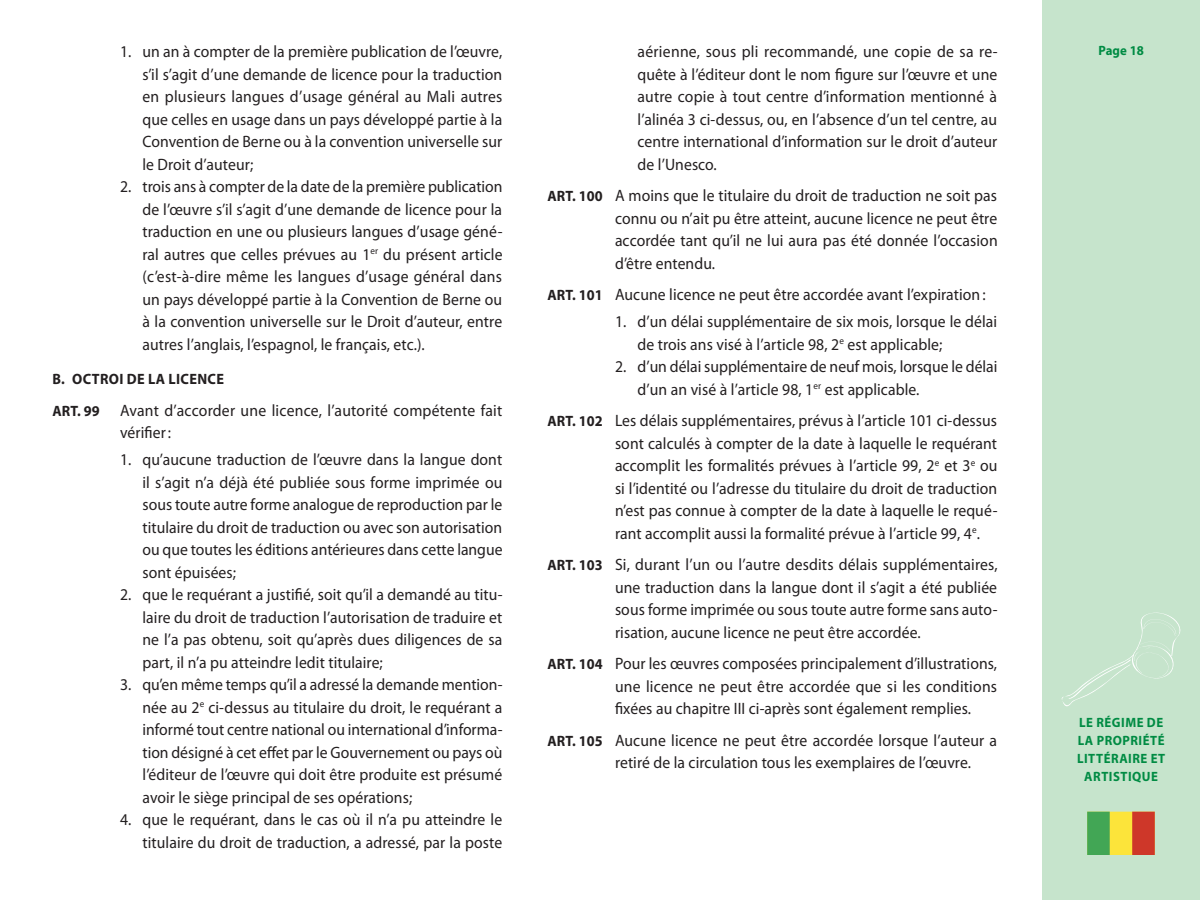
<style>
.page{position:relative;width:1200px;height:900px;background:#fff}
.page>*{position:absolute;margin:0;border:0;box-sizing:border-box;transform-origin:0 0}
.t1{font:16.5px/22.5px "Myriad Pro";letter-spacing:.005em;color:#231f20;text-align:justify;scale:.95 1}
.t2{font:700 15px "Myriad Pro";letter-spacing:.025em;color:#231f20;scale:.95 1}
.t3{font:700 13.5px/18px "Myriad Pro";letter-spacing:.04em;color:#008b43;text-align:center;scale:.95 1}
.s1{font-weight:700;font-size:15px}
</style>
<div class="page">
<div style="left:1042px;top:0;width:158px;height:900px;background:#c6e4cc"></div>
<svg style="left:1087px;top:812px;width:68px;height:43px;background:#ae953d"></svg>
<svg style="left:1062px;top:613px;width:118px;height:93px"></svg>
<p class="t1" style="left:120px;top:41px;width:404px">1. un an à compter de la première publication de l’œuvre,</p>
<p class="t3" style="left:1098px;top:42px;width:49px">Page 18</p>
<p class="t1" style="left:142px;top:63px;width:380px">s’il s’agit d’une demande de licence pour la traduction en plusieurs langues d’usage général au Mali autres que celles en usage dans un pays développé partie à la Convention de Berne ou à la convention universelle sur le Droit d’auteur;</p>
<p class="t1" style="left:142px;top:176px;width:381px;text-indent:-22px">2. trois ans à compter de la date de la première publication de l’œuvre s’il s’agit d’une demande de licence pour la traduction en une ou plusieurs langues d’usage géné&shy;ral autres que celles prévues au 1<sup>er</sup> du présent article (c’est-à-dire même les langues d’usage général dans un pays développé partie à la Convention de Berne ou à la convention universelle sur le Droit d’auteur, entre autres l’anglais, l’espagnol, le français, etc.).</p>
<p class="t2" style="left:52px;top:371px;width:182px">B. OCTROI DE LA LICENCE</p>
<p class="t1" style="left:120px;top:399px;width:404px;text-indent:-68px"><span class="s1">ART. 99</span> Avant d’accorder une licence, l’autorité compétente fait vérifier :</p>
<p class="t1" style="left:142px;top:449px;width:381px;text-indent:-22px">1. qu’aucune traduction de l’œuvre dans la langue dont il s’agit n’a déjà été publiée sous forme imprimée ou sous toute autre forme analogue de reproduction par le titulaire du droit de traduction ou avec son autorisation ou que toutes les éditions antérieures dans cette langue sont épuisées;</p>
<p class="t1" style="left:142px;top:584px;width:380px;text-indent:-22px">2. que le requérant a justifié, soit qu’il a demandé au titu&shy;laire du droit de traduction l’autorisation de traduire et ne l’a pas obtenu, soit qu’après dues diligences de sa part, il n’a pu atteindre ledit titulaire;</p>
<p class="t1" style="left:142px;top:674px;width:381px;text-indent:-22px">3. qu’en même temps qu’il a adressé la demande mention&shy;née au 2<sup>e</sup> ci-dessus au titulaire du droit, le requérant a informé tout centre national ou international d’informa&shy;tion désigné à cet effet par le Gouvernement ou pays où l’éditeur de l’œuvre qui doit être produite est présumé avoir le siège principal de ses opérations;</p>
<p class="t1" style="left:120px;top:809px;width:404px;text-align:right">4. que le requérant, dans le cas où il n’a pu atteindre le titulaire du droit de traduction, a adressé, par la poste</p>
<p class="t1" style="left:638px;top:41px;width:380px">aérienne, sous pli recommandé, une copie de sa re&shy;quête à l’éditeur dont le nom figure sur l’œuvre et une autre copie à tout centre d’information mentionné à l’alinéa 3 ci-dessus, ou, en l’absence d’un tel centre, au centre international d’information sur le droit d’auteur de l’Unesco.</p>
<p class="t1" style="left:615px;top:185px;width:404px;text-indent:-68px"><span class="s1">ART. 100</span> A moins que le titulaire du droit de traduction ne soit pas connu ou n’ait pu être atteint, aucune licence ne peut être accordée tant qu’il ne lui aura pas été donnée l’occasion d’être entendu.</p>
<p class="t1" style="left:548px;top:284px;width:463px"><span class="s1">ART. 101</span> Aucune licence ne peut être accordée avant l’expiration :</p>
<p class="t1" style="left:638px;top:311px;width:380px;text-indent:-22px">1. d’un délai supplémentaire de six mois, lorsque le délai de trois ans visé à l’article 98, 2<sup>e</sup> est applicable;</p>
<p class="t1" style="left:638px;top:356px;width:380px;text-indent:-22px">2. d’un délai supplémentaire de neuf mois, lorsque le délai d’un an visé à l’article 98, 1<sup>er</sup> est applicable.</p>
<p class="t1" style="left:615px;top:410px;width:404px;text-indent:-68px"><span class="s1">ART. 102</span> Les délais supplémentaires, prévus à l’article 101 ci-dessus sont calculés à compter de la date à laquelle le requérant accomplit les formalités prévues à l’article 99, 2<sup>e</sup> et 3<sup>e</sup> ou si l’identité ou l’adresse du titulaire du droit de traduction n’est pas connue à compter de la date à laquelle le requé&shy;rant accomplit aussi la formalité prévue à l’article 99, 4<sup>e</sup>.</p>
<p class="t1" style="left:615px;top:554px;width:404px;text-indent:-68px"><span class="s1">ART. 103</span> Si, durant l’un ou l’autre desdits délais supplémentaires, une traduction dans la langue dont il s’agit a été publiée sous forme imprimée ou sous toute autre forme sans auto&shy;risation, aucune licence ne peut être accordée.</p>
<p class="t1" style="left:615px;top:653px;width:404px;text-indent:-68px"><span class="s1">ART. 104</span> Pour les œuvres composées principalement d’illustrations, une licence ne peut être accordée que si les conditions fixées au chapitre III ci-après sont également remplies.</p>
<p class="t1" style="left:615px;top:729px;width:404px;text-indent:-68px"><span class="s1">ART. 105</span> Aucune licence ne peut être accordée lorsque l’auteur a retiré de la circulation tous les exemplaires de l’œuvre.</p>
<p class="t3" style="left:1077px;top:713px;width:94px">LE RÉGIME DE<br>LA PROPRIÉTÉ<br>LITTÉRAIRE ET<br>ARTISTIQUE</p>
</div>
